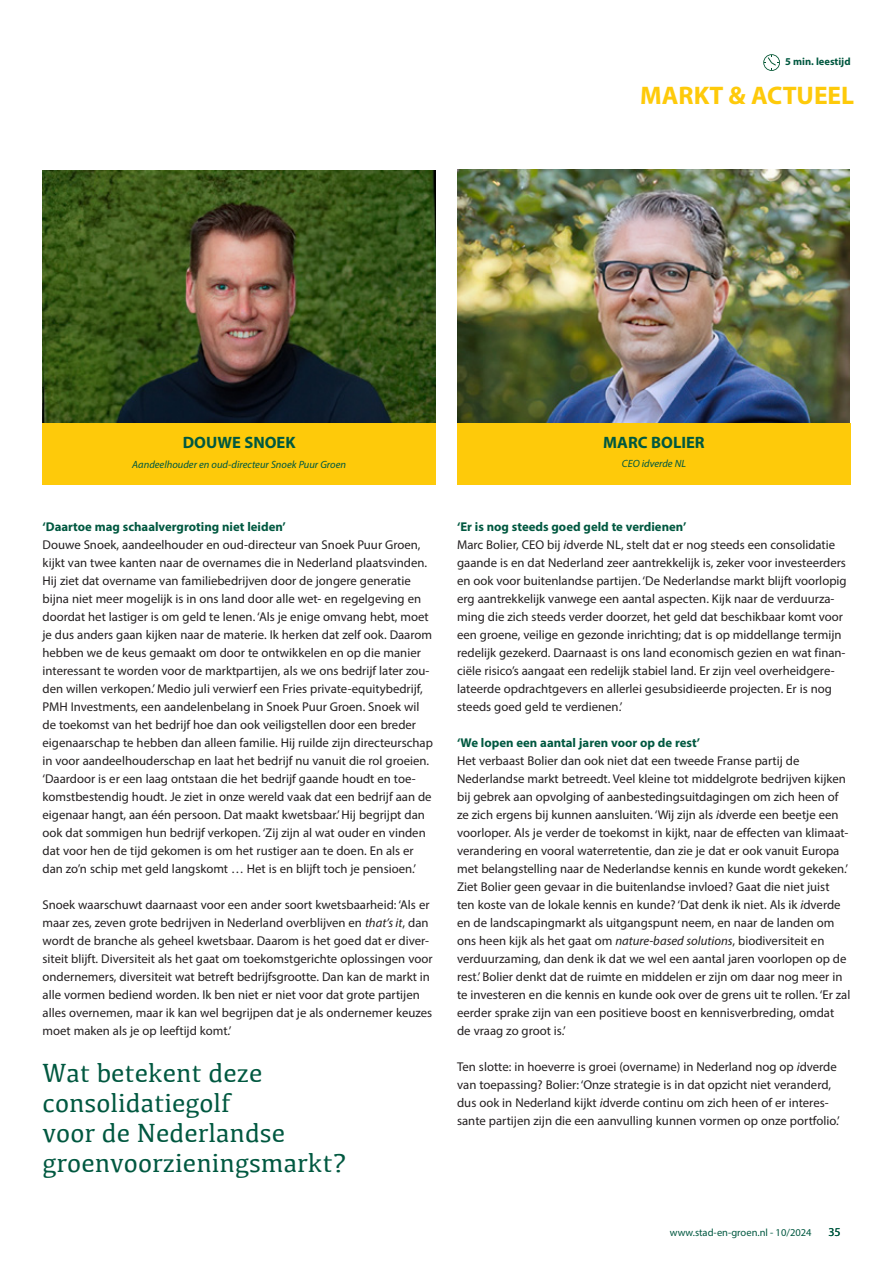
<style>
.page{position:relative;width:893px;height:1263px;background:#fff}
.page>*{position:absolute;margin:0;border:0;box-sizing:border-box;transform-origin:0 0}
.t1{font:27px/30px "Kefa";color:#005840}
.t2{font:700 25.5px "Myriad Pro";color:#feca0a}
.t3{font:700 16.5px "Myriad Pro";color:#005840}
.t4{font:12.75px/18px "Myriad Pro";color:#231f20}
.t5{font:700 12.75px "Myriad Pro";color:#005840}
.t6{font:12px "Myriad Pro";color:#005840}
.t7{font:italic 10.5px "Myriad Pro";color:#005840}
.t8{font:10.5px "Myriad Pro";color:#005840}
.t9{font:700 10.5px "Myriad Pro";color:#005840}
.s1{font-style:italic}
.s2{font-weight:700;color:#005840}
</style>
<div class="page">
<svg style="left:763px;top:54px;width:17px;height:17px"></svg>
<img style="left:43px;top:170px;width:393px;height:253px">
<div style="left:43px;top:423px;width:393px;height:62px;background:#feca0a"></div>
<img style="left:457px;top:170px;width:392px;height:253px">
<div style="left:457px;top:423px;width:394px;height:62px;background:#feca0a"></div>
<p class="t9" style="left:785px;top:55px;width:67px">5 min. leestijd</p>
<h2 class="t2" style="left:640px;top:79px;width:215px">MARKT &amp; ACTUEEL</h2>
<p class="t3" style="left:183px;top:432px;width:114px">DOUWE SNOEK</p>
<p class="t7" style="left:132px;top:458px;width:215px">Aandeelhouder en oud-directeur Snoek Puur Groen</p>
<p class="t5" style="left:43px;top:518px;width:245px">‘Daartoe mag schaalvergroting niet leiden’</p>
<p class="t4" style="left:43px;top:536px;width:392px">Douwe Snoek, aandeelhouder en oud-directeur van Snoek Puur Groen, kijkt van twee kanten naar de overnames die in Nederland plaatsvinden.<br>Hij ziet dat overname van familiebedrijven door de jongere generatie bijna niet meer mogelijk is in ons land door alle wet- en regelgeving en doordat het lastiger is om geld te lenen. ‘Als je enige omvang hebt, moet je dus anders gaan kijken naar de materie. Ik herken dat zelf ook. Daarom hebben we de keus gemaakt om door te ontwikkelen en op die manier interessant te worden voor de marktpartijen, als we ons bedrijf later zou&shy;den willen verkopen.’ Medio juli verwierf een Fries private-equitybedrijf, PMH Investments, een aandelenbelang in Snoek Puur Groen. Snoek wil de toekomst van het bedrijf hoe dan ook veiligstellen door een breder eigenaarschap te hebben dan alleen familie. Hij ruilde zijn directeurschap in voor aandeelhouderschap en laat het bedrijf nu vanuit die rol groeien. ‘Daardoor is er een laag ontstaan die het bedrijf gaande houdt en toe&shy;komstbestendig houdt. Je ziet in onze wereld vaak dat een bedrijf aan de eigenaar hangt, aan één persoon. Dat maakt kwetsbaar.’ Hij begrijpt dan ook dat sommigen hun bedrijf verkopen. ‘Zij zijn al wat ouder en vinden dat voor hen de tijd gekomen is om het rustiger aan te doen. En als er dan zo’n schip met geld langskomt … Het is en blijft toch je pensioen.’</p>
<p class="t4" style="left:43px;top:896px;width:391px">Snoek waarschuwt daarnaast voor een ander soort kwetsbaarheid: ‘Als er maar zes, zeven grote bedrijven in Nederland overblijven en <span class="s1">that’s it</span>, dan wordt de branche als geheel kwetsbaar. Daarom is het goed dat er diver&shy;siteit blijft. Diversiteit als het gaat om toekomstgerichte oplossingen voor ondernemers, diversiteit wat betreft bedrijfsgrootte. Dan kan de markt in alle vormen bediend worden. Ik ben niet er niet voor dat grote partijen alles overnemen, maar ik kan wel begrijpen dat je als ondernemer keuzes moet maken als je op leeftijd komt.’</p>
<h1 class="t1" style="left:43px;top:1057px;width:306px">Wat betekent deze consolidatiegolf<br>voor de Nederlandse groenvoorzieningsmarkt?</h1>
<p class="t3" style="left:603px;top:432px;width:103px">MARC BOLIER</p>
<p class="t7" style="left:622px;top:457px;width:66px">CEO idverde NL</p>
<p class="t4" style="left:457px;top:518px;width:391px"><span class="s2">‘Er is nog steeds goed geld te verdienen’<br></span>Marc Bolier, CEO bij <span class="s1">i</span>dverde NL, stelt dat er nog steeds een consolidatie gaande is en dat Nederland zeer aantrekkelijk is, zeker voor investeerders en ook voor buitenlandse partijen. ‘De Nederlandse markt blijft voorlopig erg aantrekkelijk vanwege een aantal aspecten. Kijk naar de verduurza&shy;ming die zich steeds verder doorzet, het geld dat beschikbaar komt voor een groene, veilige en gezonde inrichting; dat is op middellange termijn redelijk gezekerd. Daarnaast is ons land economisch gezien en wat finan&shy;ciële risico’s aangaat een redelijk stabiel land. Er zijn veel overheidgere&shy;lateerde opdrachtgevers en allerlei gesubsidieerde projecten. Er is nog steeds goed geld te verdienen.’</p>
<p class="t5" style="left:457px;top:735px;width:245px">‘We lopen een aantal jaren voor op de rest’</p>
<p class="t4" style="left:457px;top:752px;width:395px">Het verbaast Bolier dan ook niet dat een tweede Franse partij de Nederlandse markt betreedt. Veel kleine tot middelgrote bedrijven kijken bij gebrek aan opvolging of aanbestedingsuitdagingen om zich heen of ze zich ergens bij kunnen aansluiten. ‘Wij zijn als <span class="s1">i</span>dverde een beetje een voorloper. Als je verder de toekomst in kijkt, naar de effecten van klimaat&shy;verandering en vooral waterretentie, dan zie je dat er ook vanuit Europa met belangstelling naar de Nederlandse kennis en kunde wordt gekeken.’ Ziet Bolier geen gevaar in die buitenlandse invloed? Gaat die niet juist<br>ten koste van de lokale kennis en kunde? ‘Dat denk ik niet. Als ik <span class="s1">i</span>dverde en de landscapingmarkt als uitgangspunt neem, en naar de landen om ons heen kijk als het gaat om <span class="s1">nature-based solutions</span>, biodiversiteit en verduurzaming, dan denk ik dat we wel een aantal jaren voorlopen op de rest.’ Bolier denkt dat de ruimte en middelen er zijn om daar nog meer in te investeren en die kennis en kunde ook over de grens uit te rollen. ‘Er zal eerder sprake zijn van een positieve boost en kennisverbreding, omdat de vraag zo groot is.’</p>
<p class="t4" style="left:457px;top:1058px;width:384px">Ten slotte: in hoeverre is groei (overname) in Nederland nog op <span class="s1">i</span>dverde van toepassing? Bolier: ‘Onze strategie is in dat opzicht niet veranderd, dus ook in Nederland kijkt <span class="s1">i</span>dverde continu om zich heen of er interes&shy;sante partijen zijn die een aanvulling kunnen vormen op onze portfolio.’</p>
<p class="t8" style="left:670px;top:1226px;width:143px">www.stad-en-groen.nl - 10/2024</p>
<p class="t6" style="left:828px;top:1224px;width:14px">35</p>
</div>
